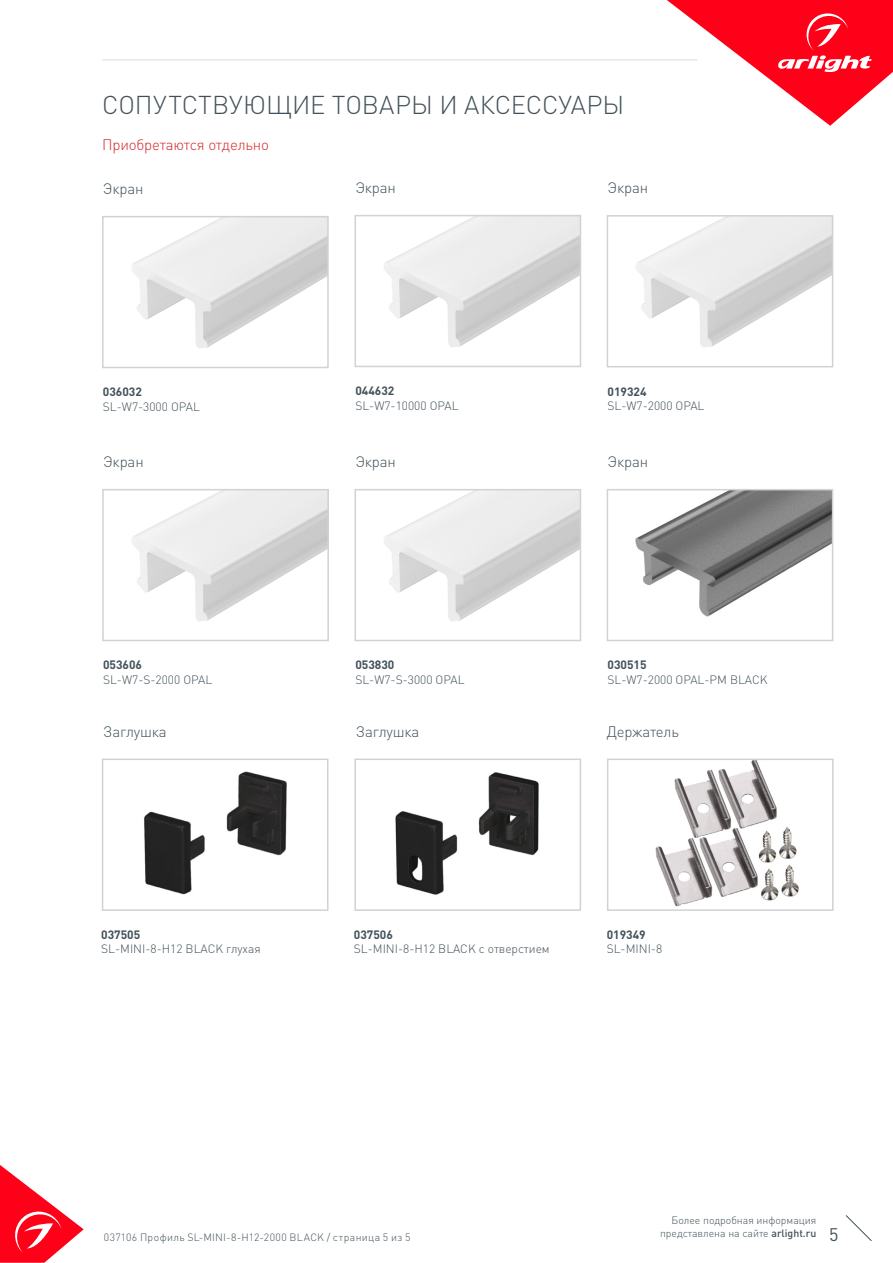
<style>
.page{position:relative;width:893px;height:1263px;background:#fff}
.page>*{position:absolute;margin:0;border:0;box-sizing:border-box;transform-origin:0 0}
.t1{font:300 25.5px "DIN Pro";color:#425159}
.t2{font:18px "DIN Pro";color:#425159}
.t3{font:300 15px "DIN Pro";letter-spacing:-.01em;color:#425159}
.t4{font:300 15px "DIN Pro";letter-spacing:-.01em;color:#d5262a}
.t5{font:300 12px "DIN Pro";color:#425159}
.t6{font:700 12px "DIN Pro";color:#425159}
.t7{font:300 10.5px "DIN Pro";color:#425159}
.t8{font:300 10.5px "DIN Pro";letter-spacing:.03em;color:#425159}
.s1{font-weight:500}
</style>
<div class="page">
<svg style="left:0;top:1165px;width:84px;height:98px"></svg>
<svg style="left:845px;top:1215px;width:27px;height:26px"></svg>
<svg style="left:667px;top:0;width:226px;height:126px"></svg>
<hr style="left:102px;top:60px;width:595px;height:1px;background:#dcdddf">
<img style="left:144px;top:771px;width:143px;height:124px">
<div style="left:102px;top:758px;width:226px;height:153px;border:2px solid #d1d2d4"></div>
<img style="left:395px;top:772px;width:144px;height:123px">
<div style="left:354px;top:758px;width:227px;height:153px;border:2px solid #d1d2d4"></div>
<img style="left:655px;top:761px;width:144px;height:146px">
<div style="left:607px;top:758px;width:227px;height:153px;border:2px solid #d1d2d4"></div>
<img style="left:132px;top:219px;width:194px;height:129px">
<div style="left:102px;top:216px;width:227px;height:152px;border:2px solid #d1d2d4"></div>
<img style="left:384px;top:218px;width:194px;height:129px">
<div style="left:355px;top:215px;width:226px;height:152px;border:2px solid #d1d2d4"></div>
<img style="left:636px;top:218px;width:194px;height:129px">
<div style="left:607px;top:215px;width:226px;height:152px;border:2px solid #d1d2d4"></div>
<img style="left:132px;top:492px;width:194px;height:129px">
<div style="left:102px;top:489px;width:227px;height:152px;border:2px solid #d1d2d4"></div>
<img style="left:384px;top:492px;width:194px;height:129px">
<div style="left:355px;top:489px;width:226px;height:152px;border:2px solid #d1d2d4"></div>
<img style="left:635px;top:492px;width:195px;height:125px">
<div style="left:607px;top:489px;width:226px;height:152px;border:2px solid #d1d2d4"></div>
<p class="t1" style="left:102px;top:87px;width:524px">СОПУТСТВУЮЩИЕ ТОВАРЫ И АКСЕССУАРЫ</p>
<p class="t4" style="left:102px;top:134px;width:168px">Приобретаются отдельно</p>
<p class="t3" style="left:103px;top:178px;width:42px">Экран</p>
<p class="t3" style="left:355px;top:177px;width:42px">Экран</p>
<p class="t3" style="left:607px;top:178px;width:42px">Экран</p>
<p class="t6" style="left:103px;top:384px;width:41px">036032</p>
<p class="t5" style="left:103px;top:398px;width:99px">SL-W7-3000 OPAL</p>
<p class="t6" style="left:355px;top:383px;width:41px">044632</p>
<p class="t5" style="left:355px;top:397px;width:105px">SL-W7-10000 OPAL</p>
<p class="t6" style="left:607px;top:383px;width:41px">019324</p>
<p class="t5" style="left:607px;top:397px;width:99px">SL-W7-2000 OPAL</p>
<p class="t3" style="left:103px;top:451px;width:42px">Экран</p>
<p class="t3" style="left:355px;top:451px;width:42px">Экран</p>
<p class="t3" style="left:607px;top:451px;width:42px">Экран</p>
<p class="t6" style="left:103px;top:657px;width:41px">053606</p>
<p class="t5" style="left:103px;top:671px;width:111px">SL-W7-S-2000 OPAL</p>
<p class="t6" style="left:355px;top:657px;width:41px">053830</p>
<p class="t5" style="left:355px;top:671px;width:111px">SL-W7-S-3000 OPAL</p>
<p class="t6" style="left:607px;top:657px;width:41px">030515</p>
<p class="t5" style="left:607px;top:671px;width:162px">SL-W7-2000 OPAL-PM BLACK</p>
<p class="t3" style="left:103px;top:721px;width:65px">Заглушка</p>
<p class="t3" style="left:356px;top:721px;width:65px">Заглушка</p>
<p class="t3" style="left:607px;top:721px;width:73px">Держатель</p>
<p class="t6" style="left:101px;top:926px;width:41px">037505</p>
<p class="t5" style="left:101px;top:941px;width:161px">SL-MINI-8-H12 BLACK глухая</p>
<p class="t6" style="left:354px;top:926px;width:41px">037506</p>
<p class="t5" style="left:354px;top:941px;width:197px">SL-MINI-8-H12 BLACK с отверстием</p>
<p class="t6" style="left:607px;top:926px;width:41px">019349</p>
<p class="t5" style="left:607px;top:941px;width:57px">SL-MINI-8</p>
<p class="t7" style="left:672px;top:1213px;width:146px">Более подробная информация</p>
<p class="t7" style="left:660px;top:1226px;width:158px">представлена на сайте <span class="s1">arlight.ru</span></p>
<p class="t8" style="left:104px;top:1230px;width:308px">037106 Профиль SL-MINI-8-H12-2000 BLACK / страница 5 из 5</p>
<h2 class="t2" style="left:829px;top:1222px;width:11px">5</h2>
</div>
